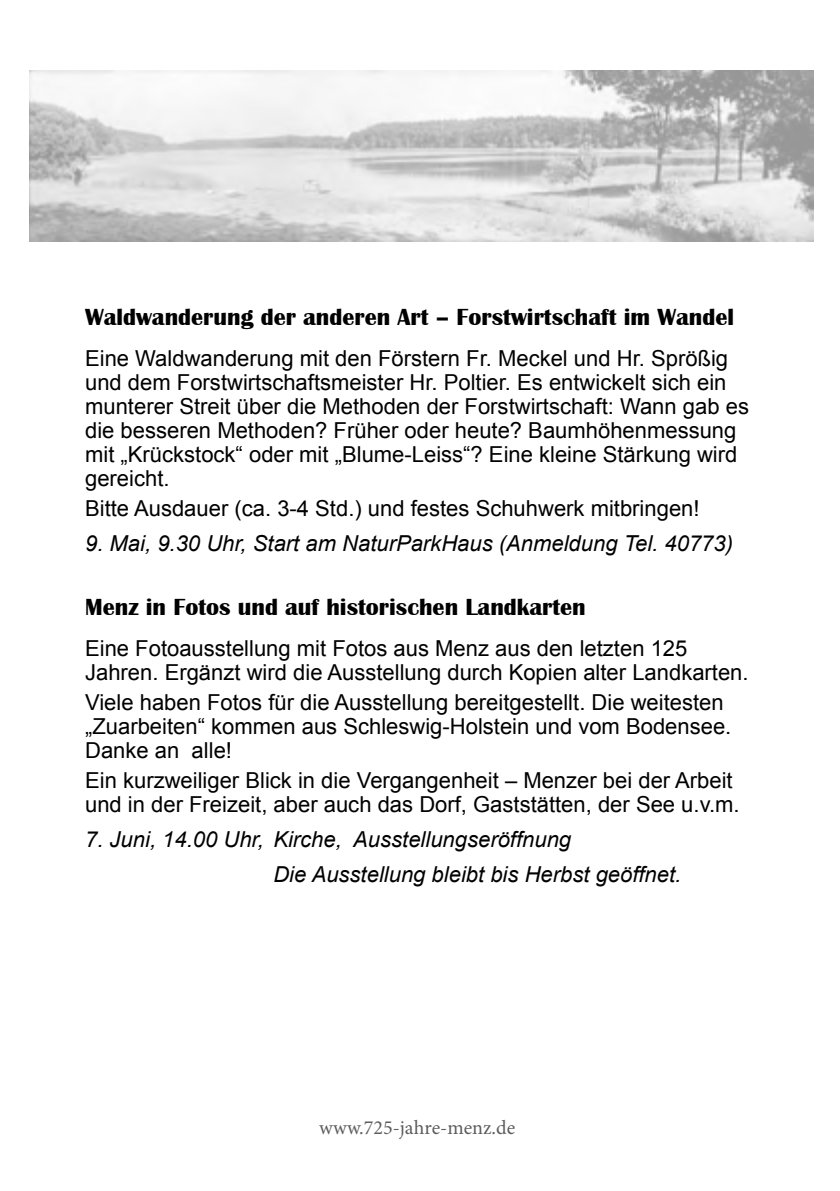
<style>
.page{position:relative;width:840px;height:1191px;background:#fff}
.page>*{position:absolute;margin:0;border:0;box-sizing:border-box;transform-origin:0 0}
.t1{font:700 24px "Britannic";color:#000}
.t2{font:22px/24px "Arial";color:#000}
.t3{font:italic 22px/35.4px "Arial";color:#000}
.t4{font:20px "Minion Pro";color:#5d5d5d}
</style>
<div class="page">
<img style="left:30px;top:71px;width:782px;height:170px">
<p class="t1" style="left:85px;top:304px;width:650px">Waldwanderung der anderen Art – Forstwirtschaft im Wandel</p>
<p class="t2" style="left:85px;top:347px;width:665px">Eine Waldwanderung mit den Förstern Fr. Meckel und Hr. Sprößig und dem Forstwirtschaftsmeister Hr. Poltier. Es entwickelt sich ein munterer Streit über die Methoden der Forstwirtschaft: Wann gab es die besseren Methoden? Früher oder heute? Baumhöhenmessung mit „Krückstock“ oder mit „Blume-Leiss“? Eine kleine Stärkung wird gereicht.</p>
<p class="t2" style="left:85px;top:496px;width:615px">Bitte Ausdauer (ca. 3-4 Std.) und festes Schuhwerk mitbringen!</p>
<p class="t3" style="left:85px;top:526px;width:649px">9. Mai, 9.30 Uhr, Start am NaturParkHaus (Anmeldung Tel. 40773)</p>
<p class="t1" style="left:85px;top:593px;width:502px">Menz in Fotos und auf historischen Landkarten</p>
<p class="t2" style="left:85px;top:636px;width:664px">Eine Fotoausstellung mit Fotos aus Menz aus den letzten 125<br>Jahren. Ergänzt wird die Ausstellung durch Kopien alter Landkarten.</p>
<p class="t2" style="left:85px;top:690px;width:647px">Viele haben Fotos für die Ausstellung bereitgestellt. Die weitesten „Zuarbeiten“ kommen aus Schleswig-Holstein und vom Bodensee.<br>Danke an alle!</p>
<p class="t2" style="left:85px;top:768px;width:655px">Ein kurzweiliger Blick in die Vergangenheit – Menzer bei der Arbeit und in der Freizeit, aber auch das Dorf, Gaststätten, der See u.v.m.</p>
<p class="t3" style="left:273px;top:822px;width:409px;text-indent:-188px">7. Juni, 14.00 Uhr, Kirche, Ausstellungseröffnung<br>Die Ausstellung bleibt bis Herbst geöffnet.</p>
<p class="t4" style="left:319px;top:1114px;width:197px">www.725-jahre-menz.de</p>
</div>
